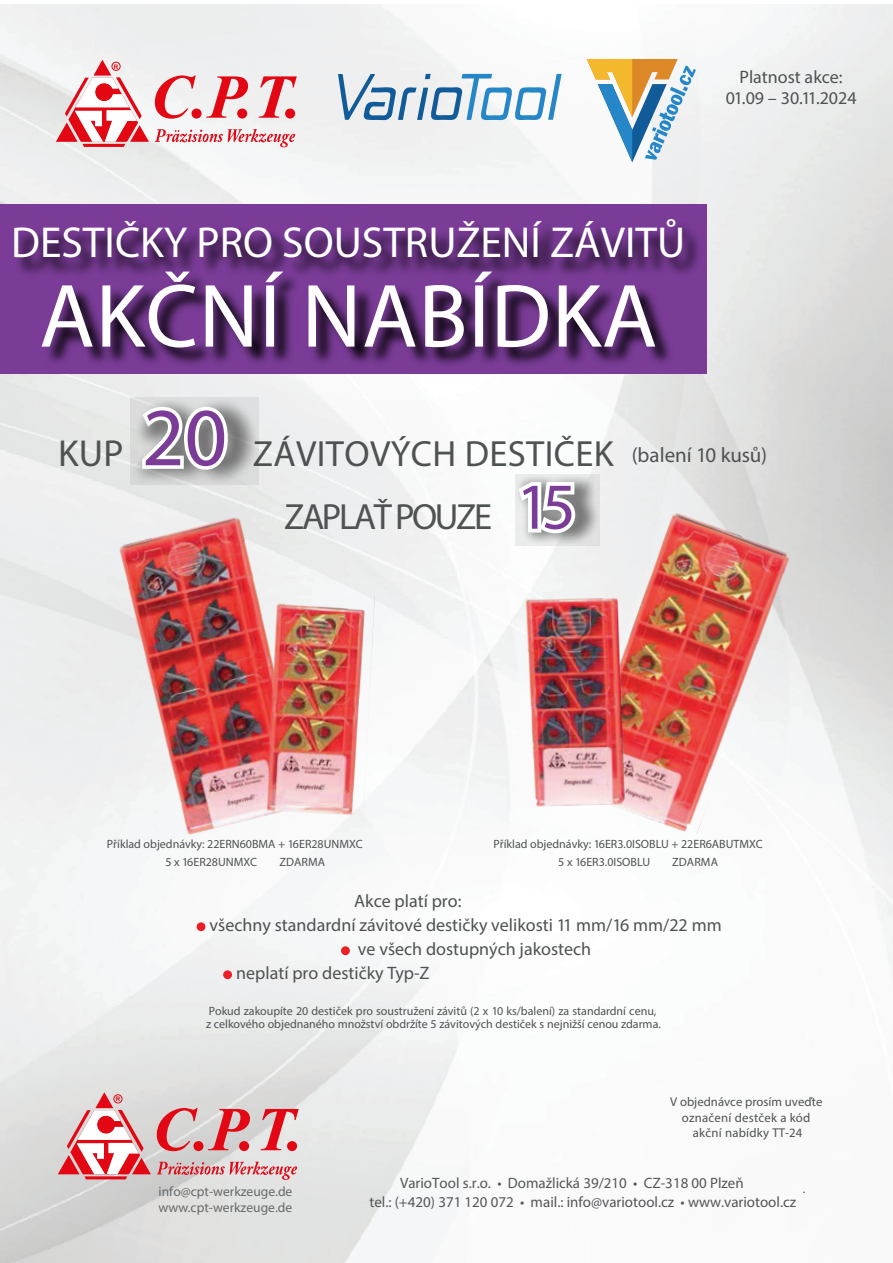
<style>
.page{position:relative;width:893px;height:1263px;background:#fff}
.page>*{position:absolute;margin:0;border:0;box-sizing:border-box;transform-origin:0 0}
.t1{font:700 90.75px "Futura PT";letter-spacing:.01em;color:#fff}
.t2{font:700 82.95px "Futura PT";color:#7a3c97}
.t3{font:700 43.5px "Futura PT";color:#fff}
.t4{font:700 37.65px "Futura PT";color:#4f5252}
.t5{font:700 36.6px "Futura PT";letter-spacing:.01em;color:#4f5252}
.t6{font:700 36.6px "Futura PT";letter-spacing:-.065em;color:#4f5252}
.t7{font:600 21px "Futura PT";color:#4f5252}
.t8{font:700 18px/24px "Futura PT";color:#4f5252}
.t9{font:800 18px/24px "Futura PT";color:#4f5252}
.t10{font:500 15px/18.9px "Futura PT";color:#555658}
.t11{font:500 13.5px/16.2px "Futura";color:#66696a}
.t12{font:500 12.75px/15.3px "Futura";letter-spacing:.02em;color:#4f5252;text-align:center}
.t13{font:12px/13.5px "Futura PT";color:#4f5252}
.t14{font:500 12px/17.5px "Futura";color:#4f5252}
.t15{font:700 12px "Futura";letter-spacing:.01em;color:#4f5252}
.t16{font:700 6.3px "Arial";color:#e30613}
.s1{font-size:66px;color:#7a3c97}
.s2{font-weight:700}
</style>
<div class="page">
<img style="left:0;top:4px;width:892px;height:1259px">
<svg style="left:56px;top:60px;width:93px;height:87px"></svg>
<svg style="left:155px;top:75px;width:93px;height:44px"></svg>
<svg style="left:259px;top:76px;width:38px;height:43px"></svg>
<div style="left:112px;top:62px;width:8px;height:9px;border:1px solid #e30613;border-radius:50%"></div>
<svg style="left:155px;top:129px;width:140px;height:18px"></svg>
<svg style="left:0;top:204px;width:707px;height:169px;background:#6c3585"></svg>
<img style="left:37px;top:268px;width:644px;height:125px">
<svg style="left:515px;top:474px;width:85px;height:72px"></svg>
<svg style="left:514px;top:478px;width:65px;height:59px"></svg>
<div style="left:197px;top:922px;width:8px;height:9px;background:#ed1f26;border-radius:50%"></div>
<div style="left:341px;top:946px;width:9px;height:9px;background:#ed1f26;border-radius:50%"></div>
<div style="left:223px;top:970px;width:9px;height:9px;background:#ed1f26;border-radius:50%"></div>
<svg style="left:58px;top:1092px;width:93px;height:87px"></svg>
<svg style="left:157px;top:1108px;width:93px;height:43px;background:#d99295"></svg>
<svg style="left:260px;top:1109px;width:39px;height:42px;background:#e29195"></svg>
<div style="left:114px;top:1094px;width:8px;height:9px;border:1px solid #e30613;border-radius:50%"></div>
<svg style="left:157px;top:1162px;width:140px;height:18px;background:#dca9ac"></svg>
<svg style="left:130px;top:398px;width:129px;height:87px;background:#c5c6c6"></svg>
<svg style="left:136px;top:403px;width:95px;height:70px"></svg>
<img style="left:568px;top:495px;width:233px;height:351px">
<img style="left:106px;top:497px;width:213px;height:349px">
<img style="left:514px;top:584px;width:115px;height:234px">
<img style="left:263px;top:590px;width:112px;height:237px">
<svg style="left:338px;top:74px;width:224px;height:47px"></svg>
<svg style="left:587px;top:59px;width:109px;height:103px"></svg>
<p class="t16" style="left:114px;top:63px;width:6px">R</p>
<h3 class="t8" style="left:726px;top:66px;width:132px;line-height:21.6px;text-align:center">Platnost akce:<br>01.09 – 30.11.2024</h3>
<h3 class="t3" style="left:11px;top:219px;width:676px">DESTIČKY PRO SOUSTRUŽENÍ ZÁVITŮ</h3>
<h1 class="t1" style="left:39px;top:267px;width:620px">AKČNÍ NABÍDKA</h1>
<h2 class="t2" style="left:142px;top:393px;width:87px">20</h2>
<h3 class="t4" style="left:58px;top:433px;width:67px">KUP</h3>
<h3 class="t5" style="left:253px;top:434px;width:362px">ZÁVITOVÝCH DESTIČEK</h3>
<h3 class="t6" style="left:284px;top:497px;width:293px">ZAPLAŤ POUZE <span class="s1">15</span></h3>
<h3 class="t7" style="left:632px;top:447px;width:137px">(balení 10 kusů)</h3>
<p class="t14" style="left:165px;top:836px;width:199px;text-indent:-58px">Příklad objednávky: 22ERN60BMA + 16ER28UNMXC<br>5 x 16ER28UNMXC</p>
<p class="t15" style="left:279px;top:857px;width:47px">ZDARMA</p>
<p class="t14" style="left:558px;top:836px;width:206px;text-indent:-65px">Příklad objednávky: 16ER3.0ISOBLU + 22ER6ABUTMXC<br>5 x 16ER3.0ISOBLU</p>
<p class="t15" style="left:672px;top:857px;width:47px">ZDARMA</p>
<h3 class="t8" style="left:210px;top:889px;width:514px;text-indent:145px">Akce platí pro:<br>všechny standardní závitové destičky velikosti 11 mm/16 mm/22 mm</h3>
<h3 class="t9" style="left:236px;top:939px;width:356px;text-indent:122px">ve všech dostupných jakostech <span class="s2">neplatí pro destičky</span> Typ-Z</h3>
<p class="t16" style="left:116px;top:1095px;width:6px">R</p>
<p class="t13" style="left:206px;top:1005px;width:456px">Pokud zakoupíte 20 destiček pro soustružení závitů (2 x 10 ks/balení) za standardní cenu, z celkového objednaného množství obdržíte 5 závitových destiček s nejnižší cenou zdarma.</p>
<p class="t12" style="left:670px;top:1095px;width:154px">V objednávce prosím uveďte označení destček a kód akční nabídky <span class="s2">TT-24</span></p>
<p class="t11" style="left:159px;top:1184px;width:135px">info@cpt-werkzeuge.de www.cpt-werkzeuge.de</p>
<p class="t10" style="left:369px;top:1174px;width:428px;text-indent:31px">VarioTool s.r.o. • Domažlická 39/210 • CZ-318 00 Plzeň<br>tel.: (+420) 371 120 072 • mail.: info@variotool.cz • www.variotool.cz</p>
<p class="t12" style="left:803px;top:1182px;width:4px">.</p>
</div>
